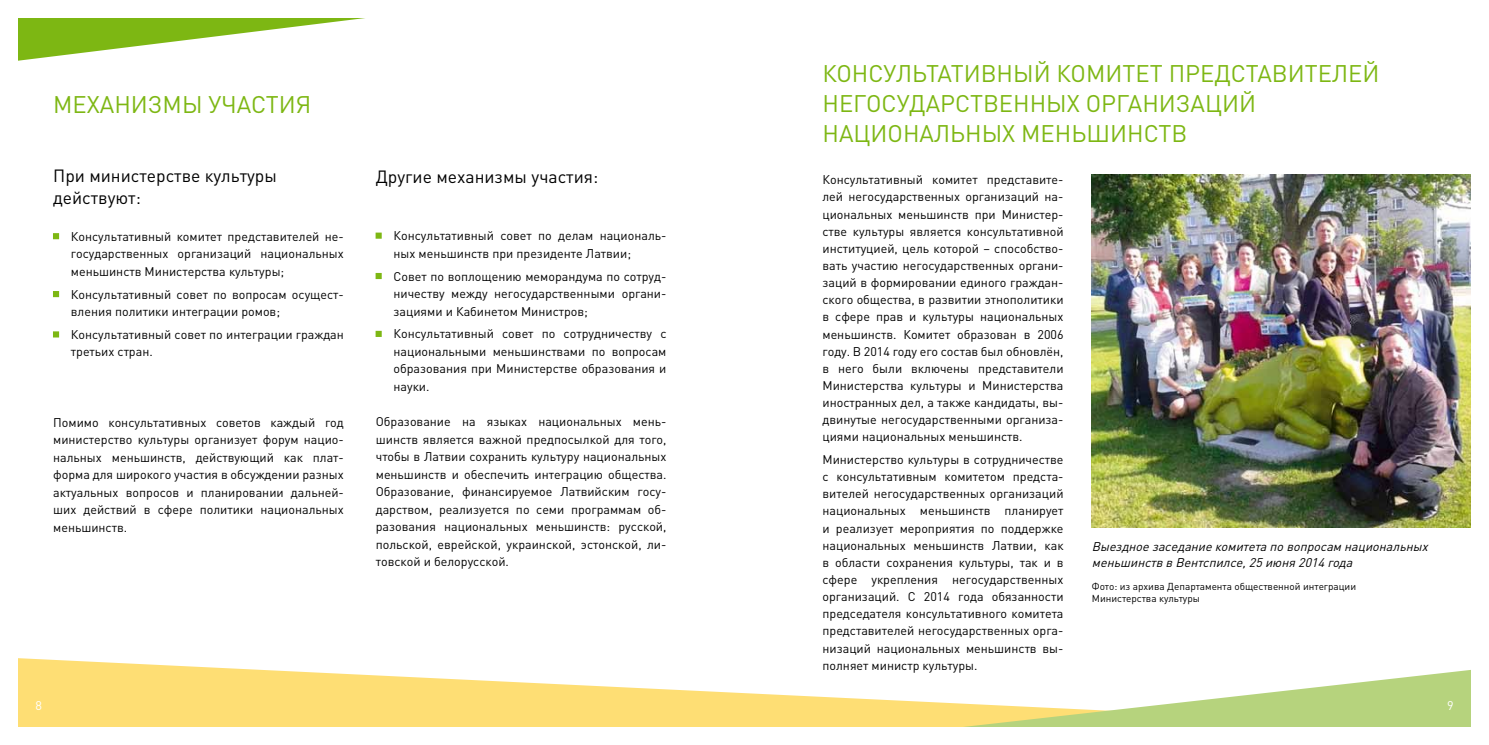
<style>
.page{position:relative;width:1489px;height:745px;background:#fff}
.page>*{position:absolute;margin:0;border:0;box-sizing:border-box;transform-origin:0 0}
.t1{font:23.75px "DIN Pro";color:#7db713}
.t2{font:17.5px/22.5px "DIN Pro";color:#000}
.t3{font:12.5px/17.1px "DIN Pro";color:#000;text-align:justify}
.t4{font:italic 12.5px/16.2px "DIN Pro";color:#000}
.t5{font:12.5px "DIN Pro";color:#fff}
.t6{font:10px/12px "DIN Pro";color:#000}
</style>
<div class="page">
<svg style="left:18px;top:658px;width:836px;height:68px;fill:#fede74"></svg>
<svg style="left:854px;top:670px;width:616px;height:56px"></svg>
<svg style="left:18px;top:18px;width:347px;height:43px"></svg>
<img style="left:1091px;top:175px;width:379px;height:352px">
<div style="left:375px;top:232px;width:7px;height:6px;border:2px solid #7db713"></div>
<div style="left:375px;top:273px;width:7px;height:6px;border:2px solid #7db713"></div>
<div style="left:375px;top:330px;width:7px;height:7px;border:2px solid #7db713"></div>
<svg style="left:53px;top:233px;width:6px;height:6px"></svg>
<svg style="left:53px;top:291px;width:6px;height:6px"></svg>
<svg style="left:53px;top:331px;width:6px;height:6px"></svg>
<h1 class="t1" style="left:53px;top:88px;width:36px">Механизм</h1>
<h1 class="t1" style="left:182px;top:88px;width:42px">ы участи</h1>
<h1 class="t1" style="left:296px;top:88px;width:17px">я</h1>
<h2 class="t2" style="left:53px;top:163px;width:225px">При министерстве культуры действуют:</h2>
<p class="t3" style="left:71px;top:227px;width:274px;line-height:17.5px">Консультативный комитет представителей не&shy;государственных организаций национальных меньшинств Министерства культуры;</p>
<p class="t3" style="left:71px;top:284px;width:274px;line-height:17.5px">Консультативный совет по вопросам осущест&shy;вления политики интеграции ромов;</p>
<p class="t3" style="left:71px;top:325px;width:274px;line-height:17.5px">Консультативный совет по интеграции граждан третьих стран.</p>
<p class="t3" style="left:53px;top:412px;width:292px;line-height:17.5px">Помимо консультативных советов каждый год министерство культуры организует форум нацио&shy;нальных меньшинств, действующий как плат&shy;форма для широкого участия в обсуждении разных актуальных вопросов и планировании дальней&shy;ших действий в сфере политики национальных меньшинств.</p>
<h2 class="t2" style="left:376px;top:164px;width:224px">Другие механизмы участия:</h2>
<p class="t3" style="left:393px;top:226px;width:274px;line-height:17.5px">Консультативный совет по делам националь&shy;ных меньшинств при президенте Латвии;</p>
<p class="t3" style="left:393px;top:266px;width:274px;line-height:17.5px">Совет по воплощению меморандума по сотруд&shy;ничеству между негосударственными органи&shy;зациями и Кабинетом Министров;</p>
<p class="t3" style="left:393px;top:324px;width:274px;line-height:17.5px">Консультативный совет по сотрудничеству с национальными меньшинствами по вопросам образования при Министерстве образования и науки.</p>
<p class="t3" style="left:376px;top:412px;width:292px;line-height:17.5px">Образование на языках национальных мень&shy;шинств является важной предпосылкой для того, чтобы в Латвии сохранить культуру национальных меньшинств и обеспечить интеграцию общества.<br>Образование, финансируемое Латвийским госу&shy;дарством, реализуется по семи программам об&shy;разования национальных меньшинств: русской, польской, еврейской, украинской, эстонской, ли&shy;товской и белорусской.</p>
<h1 class="t1" style="left:822px;top:57px;width:30px">Консул</h1>
<h1 class="t1" style="left:912px;top:57px;width:29px">ьтативн</h1>
<h1 class="t1" style="left:1013px;top:57px;width:60px">ый комитет</h1>
<h1 class="t1" style="left:1168px;top:57px;width:16px">представителе</h1>
<h1 class="t1" style="left:1362px;top:57px;width:19px">й</h1>
<h1 class="t1" style="left:822px;top:87px;width:16px">негосударственн</h1>
<h1 class="t1" style="left:1046px;top:87px;width:56px">ых организаци</h1>
<h1 class="t1" style="left:1239px;top:87px;width:19px">й</h1>
<h1 class="t1" style="left:822px;top:117px;width:17px">национал</h1>
<h1 class="t1" style="left:950px;top:117px;width:88px">ьных мен</h1>
<h1 class="t1" style="left:1071px;top:117px;width:55px">ьшинств</h1>
<p class="t3" style="left:822px;top:170px;width:242px">Консультативный комитет представите&shy;лей негосударственных организаций на&shy;циональных меньшинств при Министер&shy;стве культуры является консультативной институцией, цель которой – способство&shy;вать участию негосударственных органи&shy;заций в формировании единого граждан&shy;ского общества, в развитии этнополитики в сфере прав и культуры национальных меньшинств. Комитет образован в 2006 году. В 2014 году его состав был обновлён, в него были включены представители Министерства культуры и Министерства иностранных дел, а также кандидаты, вы&shy;двинутые негосударственными организа&shy;циями национальных меньшинств.</p>
<p class="t3" style="left:822px;top:450px;width:242px">Министерство культуры в сотрудничестве с консультативным комитетом предста&shy;вителей негосударственных организаций национальных меньшинств планирует и реализует мероприятия по поддержке национальных меньшинств Латвии, как в области сохранения культуры, так и в сфере укрепления негосударственных организаций. С 2014 года обязанности председателя консультативного комитета представителей негосударственных орга&shy;низаций национальных меньшинств вы&shy;полняет министр культуры.</p>
<p class="t4" style="left:1091px;top:537px;width:341px">Выездноезаседаниекомитетаповопросам национальных меньшинстввВентспилсе,25июня2014года</p>
<p class="t6" style="left:1091px;top:580px;width:266px">Фото: из архива Департамента общественной интеграции<br>Министерства культуры</p>
<p class="t5" style="left:35px;top:696px;width:8px">8</p>
<p class="t5" style="left:1446px;top:696px;width:8px">9</p>
</div>
